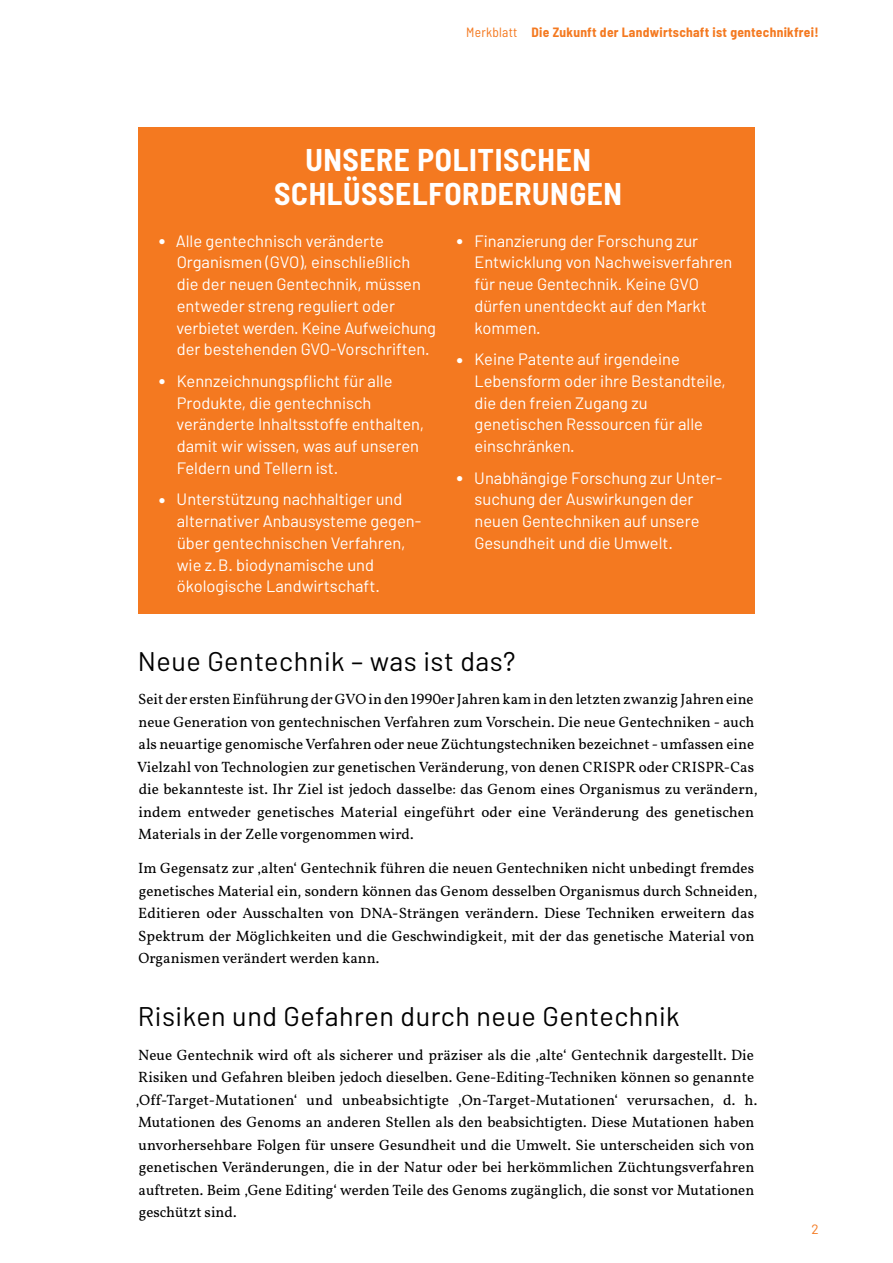
<style>
.page{position:relative;width:893px;height:1263px;background:#fff}
.page>*{position:absolute;margin:0;border:0;box-sizing:border-box;transform-origin:0 0}
.t1{font:700 semi-condensed 31.5px/34.5px "Barlow";letter-spacing:.02em;color:#fff;text-align:center}
.t2{font:27px "Barlow";letter-spacing:.02em;color:#000}
.t3{font:16.5px/21.8px "Barlow";color:#fff}
.t4{font:15px/22.5px "Demeter Vollkorn";color:#000}
.t5{font:700 semi-condensed 13.5px "Barlow";letter-spacing:.02em;color:#f47920}
.t6{font:13.5px "Barlow";color:#f47920}
.s1{font-weight:400}
.s2{font-family:"Arial";font-size:12px}
</style>
<div class="page">
<div style="left:138px;top:128px;width:617px;height:486px;background:#f47920"></div>
<p class="t5" style="left:466px;top:24px;width:354px"><span class="s1">Merkblatt</span> Die Zukunft der Landwirtschaft ist gentechnikfrei!</p>
<h1 class="t1" style="left:274px;top:142px;width:349px">UNSERE POLITISCHEN<br>SCHLÜSSELFORDERUNGEN</h1>
<p class="t3" style="left:176px;top:229px;width:261px;text-indent:-18px"><span class="s2">●</span> Alle gentechnisch veränderte Organismen (GVO), einschließlich<br>die der neuen Gentechnik, müssen entweder streng reguliert oder verbietet werden. Keine Aufweichung der bestehenden GVO-Vorschriften.</p>
<p class="t3" style="left:176px;top:370px;width:249px;text-indent:-18px"><span class="s2">●</span> Kennzeichnungspflicht für alle<br>Produkte, die gentechnisch veränderte Inhaltsstoffe enthalten, damit wir wissen, was auf unseren<br>Feldern und Tellern ist.</p>
<p class="t3" style="left:177px;top:488px;width:245px;text-indent:-18px"><span class="s2">●</span> Unterstützung nachhaltiger und alternativer Anbausysteme gegen&shy;über gentechnischen Verfahren, wie z.B. biodynamische und ökologische Landwirtschaft.</p>
<p class="t3" style="left:474px;top:229px;width:260px;text-indent:-18px"><span class="s2">●</span> Finanzierung der Forschung zur<br>Entwicklung von Nachweisverfahren für neue Gentechnik. Keine GVO dürfen unentdeckt auf den Markt kommen.</p>
<p class="t3" style="left:474px;top:348px;width:253px;text-indent:-18px"><span class="s2">●</span> Keine Patente auf irgendeine<br>Lebensform oder ihre Bestandteile, die den freien Zugang zu genetischen Ressourcen für alle einschränken.</p>
<p class="t3" style="left:474px;top:466px;width:248px;text-indent:-18px"><span class="s2">●</span> Unabhängige Forschung zur Unter&shy;suchung der Auswirkungen der neuen Gentechniken auf unsere<br>Gesundheit und die Umwelt.</p>
<h2 class="t2" style="left:138px;top:644px;width:379px">Neue Gentechnik – was ist das?</h2>
<p class="t4" style="left:137px;top:687px;width:622px">Seit der ersten Einführung der GVO in den 1990er Jahren kam in den letzten zwanzig Jahren eine neue Generation von gentechnischen Verfahren zum Vorschein. Die neue Gentechniken - auch als neuartige genomische Verfahren oder neue Züchtungstechniken bezeichnet - umfassen eine Vielzahl von Technologien zur genetischen Veränderung, von denen CRISPR oder CRISPR-Cas die bekannteste ist. Ihr Ziel ist jedoch dasselbe: das Genom eines Organismus zu verändern, indem entweder genetisches Material eingeführt oder eine Veränderung des genetischen Materials in der Zelle vorgenommen wird.</p>
<p class="t4" style="left:138px;top:856px;width:620px">Im Gegensatz zur ‚alten‘ Gentechnik führen die neuen Gentechniken nicht unbedingt fremdes genetisches Material ein, sondern können das Genom desselben Organismus durch Schneiden, Editieren oder Ausschalten von DNA-Strängen verändern. Diese Techniken erweitern das Spektrum der Möglichkeiten und die Geschwindigkeit, mit der das genetische Material von Organismen verändert werden kann.</p>
<h2 class="t2" style="left:138px;top:1000px;width:543px">Risiken und Gefahren durch neue Gentechnik</h2>
<p class="t4" style="left:136px;top:1043px;width:623px">Neue Gentechnik wird oft als sicherer und präziser als die ‚alte‘ Gentechnik dargestellt. Die Risiken und Gefahren bleiben jedoch dieselben. Gene-Editing-Techniken können so genannte ‚Off-Target-Mutationen‘ und unbeabsichtigte ‚On-Target-Mutationen‘ verursachen, d. h.<br>Mutationen des Genoms an anderen Stellen als den beabsichtigten. Diese Mutationen haben unvorhersehbare Folgen für unsere Gesundheit und die Umwelt. Sie unterscheiden sich von genetischen Veränderungen, die in der Natur oder bei herkömmlichen Züchtungsverfahren auftreten. Beim ‚Gene Editing‘ werden Teile des Genoms zugänglich, die sonst vor Mutationen geschützt sind.</p>
<p class="t6" style="left:811px;top:1221px;width:9px">2</p>
</div>
